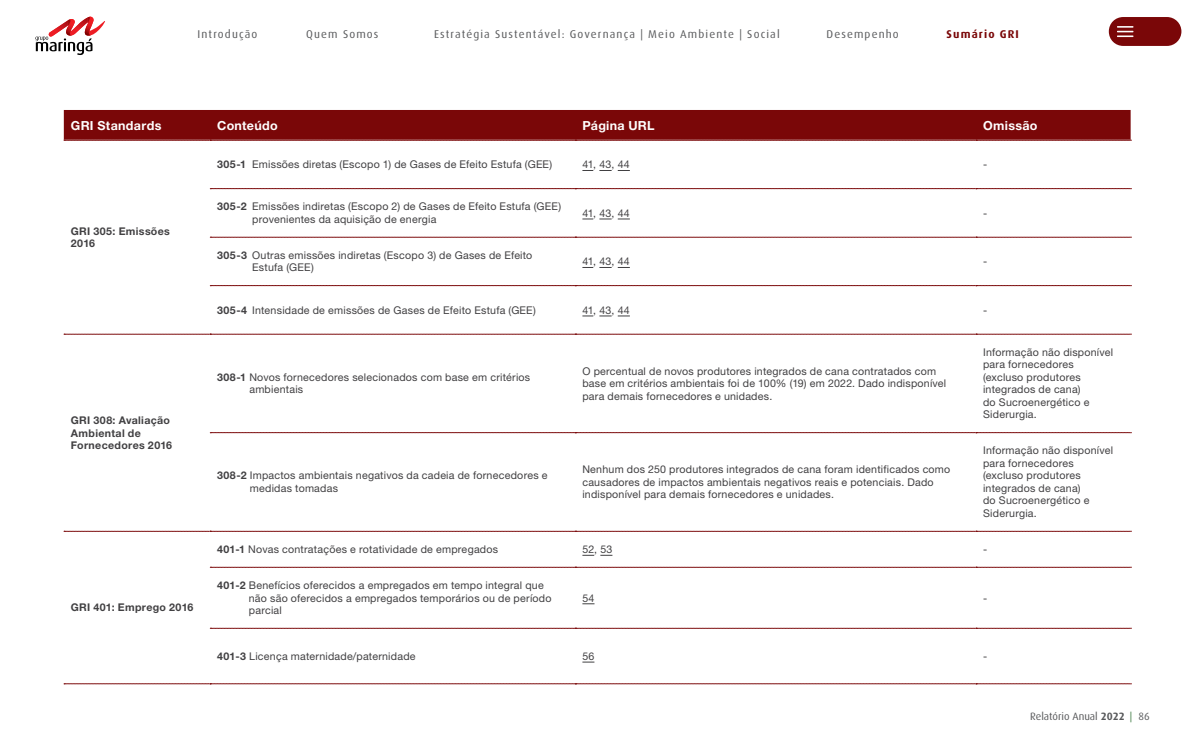
<style>
.page{position:relative;width:1195px;height:745px;background:#fff}
.page>*{position:absolute;margin:0;border:0;box-sizing:border-box;transform-origin:0 0}
.t1{font:700 12.5px "Helvetica Neue LT Pro";letter-spacing:.025em;color:#fff}
.t2{font:11.25px "Dax";letter-spacing:.1em;color:#58595b}
.t3{font:700 11.25px "Dax";letter-spacing:.1em;color:#7a0708}
.t4{font:10.62px/12.5px "Helvetica Neue LT Pro";letter-spacing:.02em;color:#414042}
.t5{font:700 10.62px/12.5px "Helvetica Neue LT Pro";letter-spacing:.03em;color:#414042}
.t6{font:10.62px "Dax";color:#58595b}
.s1{font-weight:700}
.s2{color:#407d45}
</style>
<div class="page">
<svg style="left:210px;top:188px;width:921px;height:1px"></svg>
<svg style="left:210px;top:237px;width:921px;height:1px"></svg>
<svg style="left:210px;top:285px;width:921px;height:1px"></svg>
<div style="left:64px;top:110px;width:1067px;height:31px;background:#7a0708"></div>
<svg style="left:210px;top:432px;width:921px;height:1px"></svg>
<svg style="left:210px;top:566px;width:921px;height:1px"></svg>
<svg style="left:210px;top:627px;width:921px;height:1px"></svg>
<svg style="left:64px;top:683px;width:1067px;height:1px"></svg>
<svg style="left:64px;top:334px;width:1067px;height:1px"></svg>
<svg style="left:64px;top:530px;width:1067px;height:1px"></svg>
<svg style="left:599px;top:170px;width:12px;height:1px"></svg>
<svg style="left:617px;top:170px;width:12px;height:1px"></svg>
<svg style="left:599px;top:219px;width:12px;height:1px"></svg>
<svg style="left:617px;top:219px;width:12px;height:1px"></svg>
<svg style="left:599px;top:267px;width:12px;height:1px"></svg>
<svg style="left:617px;top:267px;width:12px;height:1px"></svg>
<svg style="left:599px;top:315px;width:12px;height:1px"></svg>
<svg style="left:617px;top:315px;width:12px;height:1px"></svg>
<svg style="left:582px;top:554px;width:12px;height:1px"></svg>
<svg style="left:600px;top:554px;width:12px;height:1px"></svg>
<svg style="left:582px;top:603px;width:12px;height:1px"></svg>
<svg style="left:582px;top:661px;width:12px;height:1px"></svg>
<svg style="left:35px;top:16px;width:70px;height:39px"></svg>
<div style="left:1108px;top:17px;width:73px;height:29px;background:#7a0708;border-radius:14px"></div>
<svg style="left:1117px;top:26px;width:16px;height:11px"></svg>
<p class="t2" style="left:197px;top:27px;width:61px">Introdução</p>
<p class="t2" style="left:306px;top:27px;width:74px">Quem Somos</p>
<p class="t2" style="left:434px;top:27px;width:347px">Estratégia Sustentável: Governança | Meio Ambiente | Social</p>
<p class="t2" style="left:826px;top:27px;width:74px">Desempenho</p>
<p class="t3" style="left:946px;top:27px;width:74px">Sumário GRI</p>
<p class="t1" style="left:71px;top:117px;width:92px">GRI Standards</p>
<p class="t1" style="left:217px;top:117px;width:62px">Conteúdo</p>
<p class="t1" style="left:582px;top:117px;width:74px">Página URL</p>
<p class="t1" style="left:982px;top:117px;width:56px">Omissão</p>
<p class="t5" style="left:71px;top:224px;width:100px">GRI 305: Emissões<br>2016</p>
<p class="t5" style="left:71px;top:413px;width:103px">GRI 308: Avaliação<br>Ambiental de<br>Fornecedores 2016</p>
<p class="t5" style="left:71px;top:600px;width:124px">GRI 401: Emprego 2016</p>
<p class="t4" style="left:217px;top:158px;width:336px"><span class="s1">305-1</span> Emissões diretas (Escopo 1) de Gases de Efeito Estufa (GEE)</p>
<p class="t4" style="left:582px;top:158px;width:49px">41, 43, 44</p>
<p class="t4" style="left:982px;top:158px;width:6px">-</p>
<p class="t4" style="left:252px;top:200px;width:310px;text-indent:-35px"><span class="s1">305-2</span> Emissões indiretas (Escopo 2) de Gases de Efeito Estufa (GEE) provenientes da aquisição de energia</p>
<p class="t4" style="left:582px;top:206px;width:49px">41, 43, 44</p>
<p class="t4" style="left:982px;top:206px;width:6px">-</p>
<p class="t4" style="left:252px;top:248px;width:281px;text-indent:-35px"><span class="s1">305-3</span> Outras emissões indiretas (Escopo 3) de Gases de Efeito<br>Estufa (GEE)</p>
<p class="t4" style="left:582px;top:255px;width:49px">41, 43, 44</p>
<p class="t4" style="left:982px;top:255px;width:6px">-</p>
<p class="t4" style="left:217px;top:303px;width:320px"><span class="s1">305-4</span> Intensidade de emissões de Gases de Efeito Estufa (GEE)</p>
<p class="t4" style="left:582px;top:303px;width:49px">41, 43, 44</p>
<p class="t4" style="left:982px;top:303px;width:6px">-</p>
<p class="t4" style="left:249px;top:370px;width:282px;text-indent:-32px"><span class="s1">308-1</span> Novos fornecedores selecionados com base em critérios ambientais</p>
<p class="t4" style="left:582px;top:364px;width:365px">O percentual de novos produtores integrados de cana contratados com base em critérios ambientais foi de 100% (19) em 2022. Dado indisponível para demais fornecedores e unidades.</p>
<p class="t4" style="left:250px;top:469px;width:299px;text-indent:-33px"><span class="s1">308-2</span> Impactos ambientais negativos da cadeia de fornecedores e medidas tomadas</p>
<p class="t4" style="left:582px;top:462px;width:369px">Nenhum dos 250 produtores integrados de cana foram identificados como causadores de impactos ambientais negativos reais e potenciais. Dado indisponível para demais fornecedores e unidades.</p>
<p class="t4" style="left:982px;top:345px;width:131px">Informação não disponível para fornecedores (excluso produtores integrados de cana)<br>do Sucroenergético e<br>Siderurgia.</p>
<p class="t4" style="left:982px;top:444px;width:131px">Informação não disponível para fornecedores (excluso produtores integrados de cana)<br>do Sucroenergético e<br>Siderurgia.</p>
<p class="t4" style="left:217px;top:542px;width:282px"><span class="s1">401-1</span> Novas contratações e rotatividade de empregados</p>
<p class="t4" style="left:582px;top:542px;width:31px">52, 53</p>
<p class="t4" style="left:982px;top:542px;width:6px">-</p>
<p class="t4" style="left:249px;top:578px;width:304px;text-indent:-32px"><span class="s1">401-2</span> Benefícios oferecidos a empregados em tempo integral que não são oferecidos a empregados temporários ou de período parcial</p>
<p class="t4" style="left:582px;top:591px;width:14px">54</p>
<p class="t4" style="left:982px;top:591px;width:6px">-</p>
<p class="t4" style="left:217px;top:649px;width:200px"><span class="s1">401-3</span> Licença maternidade/paternidade</p>
<p class="t4" style="left:582px;top:649px;width:14px">56</p>
<p class="t4" style="left:982px;top:649px;width:6px">-</p>
<p class="t6" style="left:1029px;top:710px;width:121px">Relatório Anual <span class="s1">2022</span> <span class="s2">|</span> 86</p>
</div>
